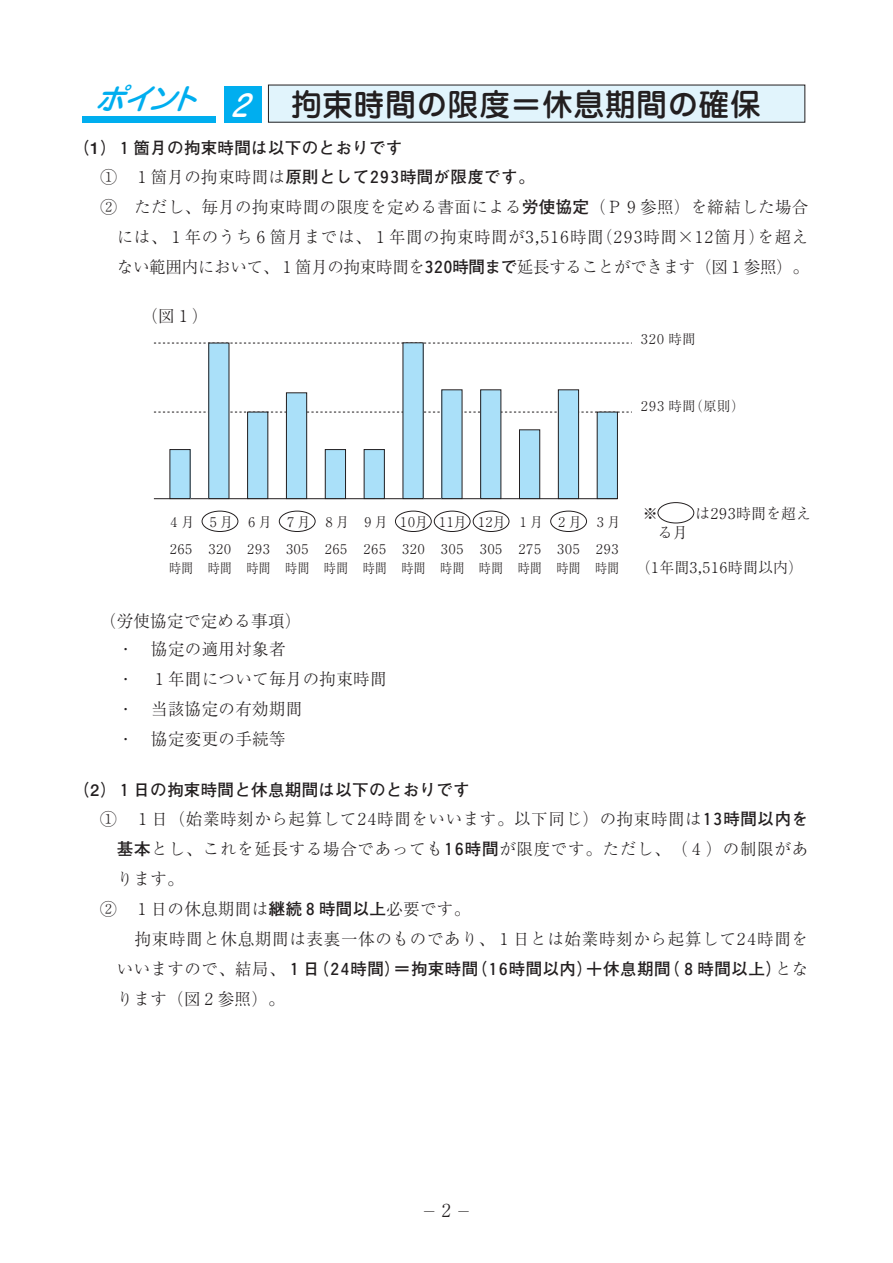
<style>
.page{position:relative;width:893px;height:1263px;background:#fff}
.page>*{position:absolute;margin:0;border:0;box-sizing:border-box;transform-origin:0 0}
.t1{font:500 30.75px "Jun 34";letter-spacing:.02em;color:#231f20}
.t2{font:italic 500 29.55px "Jun 34";color:#00aeef}
.t3{font:300 18px "Ryumin";color:#231f20}
.t4{font:300 16.5px/30px "Ryumin";letter-spacing:.02em;color:#231f20;text-align:justify}
.t5{font:700 16.5px "Futo Go B101";letter-spacing:.02em;color:#231f20}
.t6{font:300 16.5px "Ryumin";letter-spacing:.04em;color:#231f20}
.t7{font:300 15px "Ryumin";letter-spacing:-.1em;color:#231f20}
.t8{font:300 15px "Ryumin";letter-spacing:-.205em;color:#231f20}
.t9{font:300 13.5px/19.5px "Ryumin";letter-spacing:-.405em;color:#231f20}
.t10{font:300 13.5px "Ryumin";color:#231f20}
.t11{font:300 13.5px "Ryumin";letter-spacing:-.405em;color:#231f20;scale:.9 1}
.s1{color:#fff}
.s2{font-family:"Ryumin";font-weight:300}
.s3{font-family:"Futo Go B101";font-weight:700}
</style>
<div class="page">
<div style="left:82px;top:117px;width:134px;height:6px;background:#00aeef"></div>
<svg style="left:153px;top:85px;width:652px;height:414px"></svg>
<svg style="left:154px;top:412px;width:478px;height:1px"></svg>
<svg style="left:154px;top:343px;width:478px;height:1px"></svg>
<div style="left:170px;top:450px;width:20px;height:49px;background:#aae0f9"></div>
<div style="left:170px;top:449px;width:20px;height:50px;border:1px solid #231f20"></div>
<div style="left:209px;top:343px;width:20px;height:156px;background:#aae0f9"></div>
<div style="left:248px;top:412px;width:20px;height:87px;background:#aae0f9"></div>
<div style="left:247px;top:412px;width:21px;height:87px;border:1px solid #231f20"></div>
<div style="left:286px;top:393px;width:21px;height:106px;background:#aae0f9"></div>
<div style="left:286px;top:393px;width:21px;height:106px;border:1px solid #231f20"></div>
<div style="left:325px;top:450px;width:20px;height:49px;background:#aae0f9"></div>
<div style="left:325px;top:449px;width:21px;height:50px;border:1px solid #231f20"></div>
<div style="left:364px;top:450px;width:20px;height:49px;background:#aae0f9"></div>
<div style="left:364px;top:449px;width:21px;height:50px;border:1px solid #231f20"></div>
<div style="left:403px;top:343px;width:20px;height:156px;background:#aae0f9"></div>
<div style="left:442px;top:390px;width:20px;height:109px;background:#aae0f9"></div>
<div style="left:481px;top:390px;width:20px;height:109px;background:#aae0f9"></div>
<div style="left:480px;top:390px;width:21px;height:109px;border:1px solid #231f20"></div>
<div style="left:519px;top:430px;width:21px;height:69px;background:#aae0f9"></div>
<div style="left:519px;top:430px;width:21px;height:69px;border:1px solid #231f20"></div>
<div style="left:558px;top:390px;width:21px;height:109px;background:#aae0f9"></div>
<div style="left:558px;top:390px;width:21px;height:109px;border:1px solid #231f20"></div>
<div style="left:597px;top:412px;width:20px;height:87px;background:#aae0f9"></div>
<div style="left:597px;top:412px;width:21px;height:87px;border:1px solid #231f20"></div>
<svg style="left:202px;top:502px;width:492px;height:30px"></svg>
<h2 class="t2" style="left:94px;top:79px;width:168px">ポイント <span class="s1">2</span></h2>
<h1 class="t1" style="left:291px;top:84px;width:471px">拘束時間の限度＝休息期間の確保</h1>
<p class="t5" style="left:73px;top:138px;width:330px">（1）１箇月の拘束時間は以下のとおりです</p>
<p class="t5" style="left:100px;top:167px;width:435px"><span class="s2">① １箇月の拘束時間は</span>原則として２９３時間が限度です。</p>
<p class="t4" style="left:117px;top:193px;width:694px;text-indent:-17px">② ただし、毎月の拘束時間の限度を定める書面による<span class="s3">労使協定</span>（Ｐ９参照）を締結した場合には、１年のうち６箇月までは、１年間の拘束時間が３，５１６時間（２９３時間×１２箇月）を超えない範囲内において、１箇月の拘束時間を<span class="s3">３２０時間まで</span>延長することができます（図１参照）。</p>
<p class="t4" style="left:141px;top:302px;width:68px">（図１）</p>
<p class="t9" style="left:638px;top:330px;width:59px">３２０ 時間</p>
<p class="t9" style="left:638px;top:397px;width:108px">２９３ 時間（原則）</p>
<p class="t9" style="left:167px;top:509px;width:30px;line-height:27px">４月<br>２６５</p>
<p class="t11" style="left:169px;top:561px;width:28px">時間</p>
<p class="t10" style="left:206px;top:514px;width:416px">５月 ６月 ７月 ８月 ９月 １０月 １１月 １２月 １月 ２月 ３月</p>
<p class="t9" style="left:206px;top:540px;width:30px">３２０時間</p>
<p class="t9" style="left:244px;top:540px;width:31px">２９３時間</p>
<p class="t9" style="left:283px;top:540px;width:30px">３０５時間</p>
<p class="t9" style="left:322px;top:540px;width:30px">２６５時間</p>
<p class="t9" style="left:360px;top:540px;width:30px">２６５時間</p>
<p class="t9" style="left:399px;top:540px;width:30px">３２０時間</p>
<p class="t9" style="left:438px;top:540px;width:30px">３０５時間</p>
<p class="t9" style="left:477px;top:540px;width:30px">３０５時間</p>
<p class="t9" style="left:515px;top:540px;width:30px">２７５時間</p>
<p class="t9" style="left:554px;top:540px;width:30px">３０５時間</p>
<p class="t9" style="left:593px;top:540px;width:31px">２９３時間</p>
<p class="t4" style="left:100px;top:607px;width:203px">（労使協定で定める事項）</p>
<p class="t4" style="left:118px;top:635px;width:270px;text-align:left">・ 協定の適用対象者<br>・ １年間について毎月の拘束時間・ 当該協定の有効期間<br>・ 協定変更の手続等</p>
<p class="t5" style="left:73px;top:780px;width:398px">（2）１日の拘束時間と休息期間は以下のとおりです</p>
<p class="t7" style="left:643px;top:505px;width:16px">※</p>
<p class="t7" style="left:695px;top:505px;width:117px">は２９３時間を超え</p>
<p class="t7" style="left:658px;top:525px;width:31px">る月</p>
<p class="t8" style="left:636px;top:559px;width:169px">（１年間３，５１６時間以内）</p>
<p class="t4" style="left:100px;top:806px;width:710px">① １日（始業時刻から起算して２４時間をいいます。以下同じ）の拘束時間は<span class="s3">１３時間以内を</span></p>
<p class="t6" style="left:117px;top:840px;width:693px"><span class="s3">基本</span>とし、これを延長する場合であっても<span class="s3">１６時間</span>が限度です。ただし、（４）の制限があ</p>
<p class="t4" style="left:117px;top:866px;width:68px">ります。</p>
<p class="t4" style="left:100px;top:896px;width:371px">② １日の休息期間は<span class="s3">継続８時間以上</span>必要です。</p>
<p class="t6" style="left:135px;top:930px;width:675px">拘束時間と休息期間は表裏一体のものであり、１日とは始業時刻から起算して２４時間を</p>
<p class="t5" style="left:117px;top:960px;width:693px"><span class="s2">いいますので、結局、</span>１日（２４時間）＝拘束時間（１６時間以内）＋休息期間（８時間以上）<span class="s2">とな</span></p>
<p class="t4" style="left:117px;top:986px;width:169px">ります（図２参照）。</p>
<p class="t3" style="left:438px;top:1201px;width:19px">２</p>
<p class="t7" style="left:422px;top:1203px;width:16px">－</p>
<p class="t7" style="left:456px;top:1203px;width:16px">－</p>
</div>
